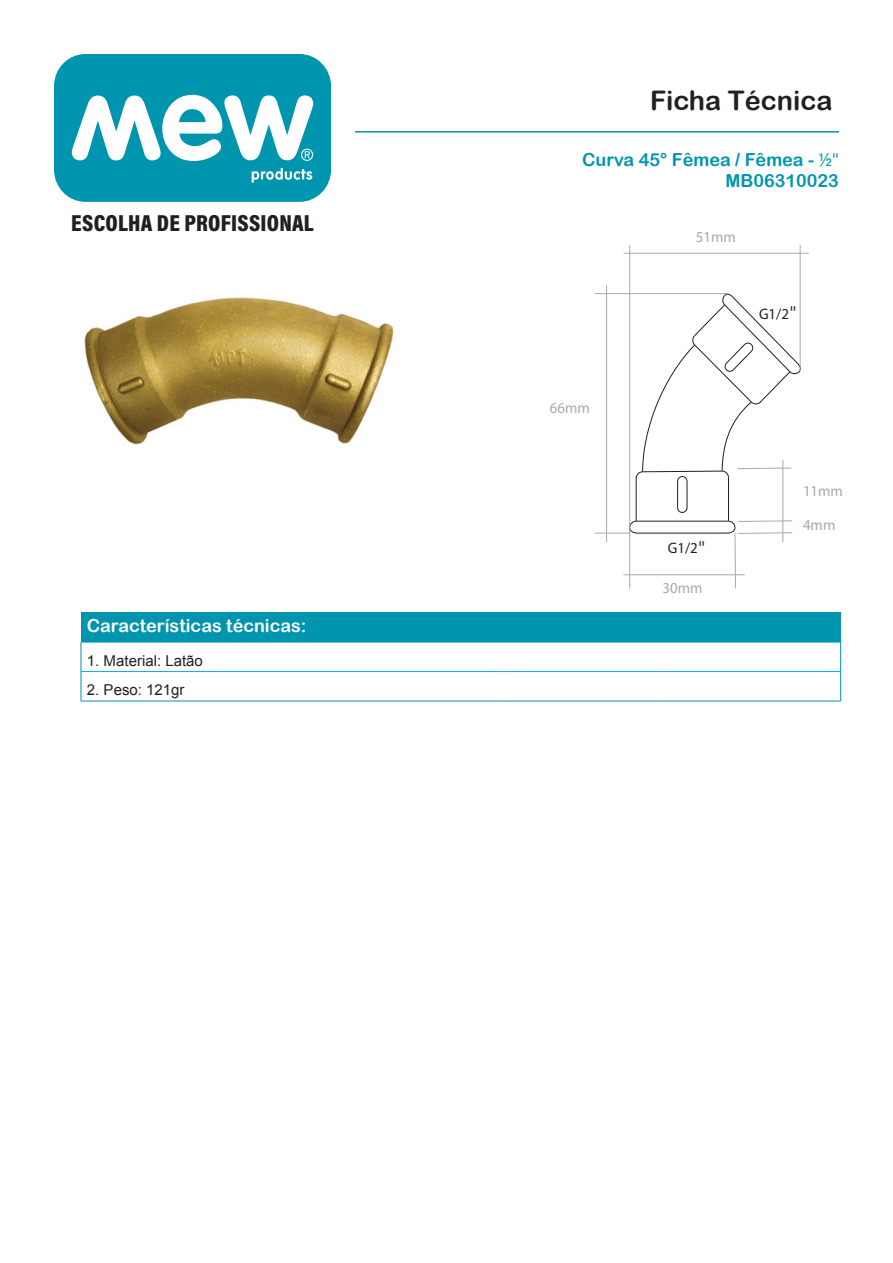
<style>
.page{position:relative;width:893px;height:1263px;background:#fff}
.page>*{position:absolute;margin:0;border:0;box-sizing:border-box;transform-origin:0 0}
.t1{font:27px "Arial Rounded MT Bold";color:#231f20}
.t2{font:900 23.4px "Acumin Pro Cond";letter-spacing:.01em;color:#231f20}
.t3{font:18px "Arial Rounded MT Bold";color:#0095ae}
.t4{font:18px "Arial Rounded MT Bold";color:#fff}
.t5{font:italic condensed 18px "Helvetica Neue 57";color:#231f20}
.t6{font:15.15px "Myriad Pro";color:#a8a9ad}
.t7{font:15.15px "Myriad Pro";color:#231f20}
.t8{font:15px "Arial";color:#231f20}
.s1{font-family:"Helvetica Neue 57";font-style:italic;font-stretch:condensed}
</style>
<div class="page">
<hr style="left:355px;top:131px;width:484px;height:2px;background:#0095ae">
<div style="left:54px;top:54px;width:277px;height:148px;background:#0095ae;border-radius:32px"></div>
<svg style="left:72px;top:95px;width:241px;height:66px"></svg>
<svg style="left:252px;top:168px;width:61px;height:15px"></svg>
<img style="left:84px;top:297px;width:310px;height:147px">
<div style="left:81px;top:613px;width:760px;height:29px;background:#0095ae"></div>
<hr style="left:81px;top:671px;width:421px;height:1px;background:#00aeef">
<hr style="left:502px;top:671px;width:162px;height:1px;background:#00aeef">
<hr style="left:664px;top:671px;width:176px;height:1px;background:#00aeef">
<hr style="left:81px;top:642px;width:421px;height:1px;background:#0095ae">
<svg style="left:81px;top:642px;width:1px;height:29px"></svg>
<hr style="left:502px;top:642px;width:162px;height:1px;background:#0095ae">
<hr style="left:664px;top:642px;width:177px;height:1px;background:#0095ae">
<hr style="left:81px;top:671px;width:1px;height:30px;background:#0095ae">
<hr style="left:81px;top:701px;width:421px;height:1px;background:#0095ae">
<hr style="left:502px;top:701px;width:162px;height:1px;background:#0095ae">
<hr style="left:664px;top:701px;width:177px;height:1px;background:#0095ae">
<svg style="left:840px;top:642px;width:1px;height:29px"></svg>
<hr style="left:840px;top:671px;width:1px;height:30px;background:#0095ae">
<hr style="left:636px;top:478px;width:1px;height:43px;background:#231f20">
<hr style="left:728px;top:478px;width:1px;height:43px;background:#231f20">
<hr style="left:595px;top:293px;width:132px;height:1px;background:#a8a9ad">
<hr style="left:595px;top:533px;width:35px;height:1px;background:#a8a9ad">
<hr style="left:606px;top:285px;width:1px;height:257px;background:#a8a9ad">
<svg style="left:629px;top:520px;width:164px;height:69px"></svg>
<svg style="left:635px;top:292px;width:166px;height:221px"></svg>
<hr style="left:783px;top:460px;width:1px;height:82px;background:#a8a9ad">
<hr style="left:624px;top:574px;width:121px;height:1px;background:#a8a9ad">
<hr style="left:629px;top:245px;width:1px;height:289px;background:#a8a9ad">
<hr style="left:800px;top:245px;width:1px;height:126px;background:#a8a9ad">
<hr style="left:624px;top:253px;width:185px;height:1px;background:#a8a9ad">
<p class="t2" style="left:71px;top:208px;width:244px">ESCOLHA DE PROFISSIONAL</p>
<p class="t4" style="left:87px;top:615px;width:221px">Características técnicas:</p>
<p class="t8" style="left:87px;top:650px;width:117px">1. Material: Latão</p>
<p class="t8" style="left:87px;top:680px;width:99px">2. Peso: 121gr</p>
<h1 class="t1" style="left:650px;top:85px;width:184px">Ficha Técnica</h1>
<p class="t3" style="left:582px;top:149px;width:258px">Curva 45° Fêmea / Fêmea - <span class="s1">½"</span></p>
<p class="t3" style="left:725px;top:170px;width:115px">MB06310023</p>
<p class="t6" style="left:550px;top:398px;width:41px">66mm</p>
<p class="t6" style="left:696px;top:227px;width:41px">51mm</p>
<p class="t5" style="left:789px;top:302px;width:9px">"</p>
<p class="t7" style="left:759px;top:305px;width:31px">G1/2</p>
<p class="t5" style="left:698px;top:537px;width:9px">"</p>
<p class="t7" style="left:668px;top:538px;width:31px">G1/2</p>
<p class="t6" style="left:662px;top:579px;width:41px">30mm</p>
<p class="t6" style="left:803px;top:482px;width:41px">11mm</p>
<p class="t6" style="left:803px;top:515px;width:34px">4mm</p>
</div>
